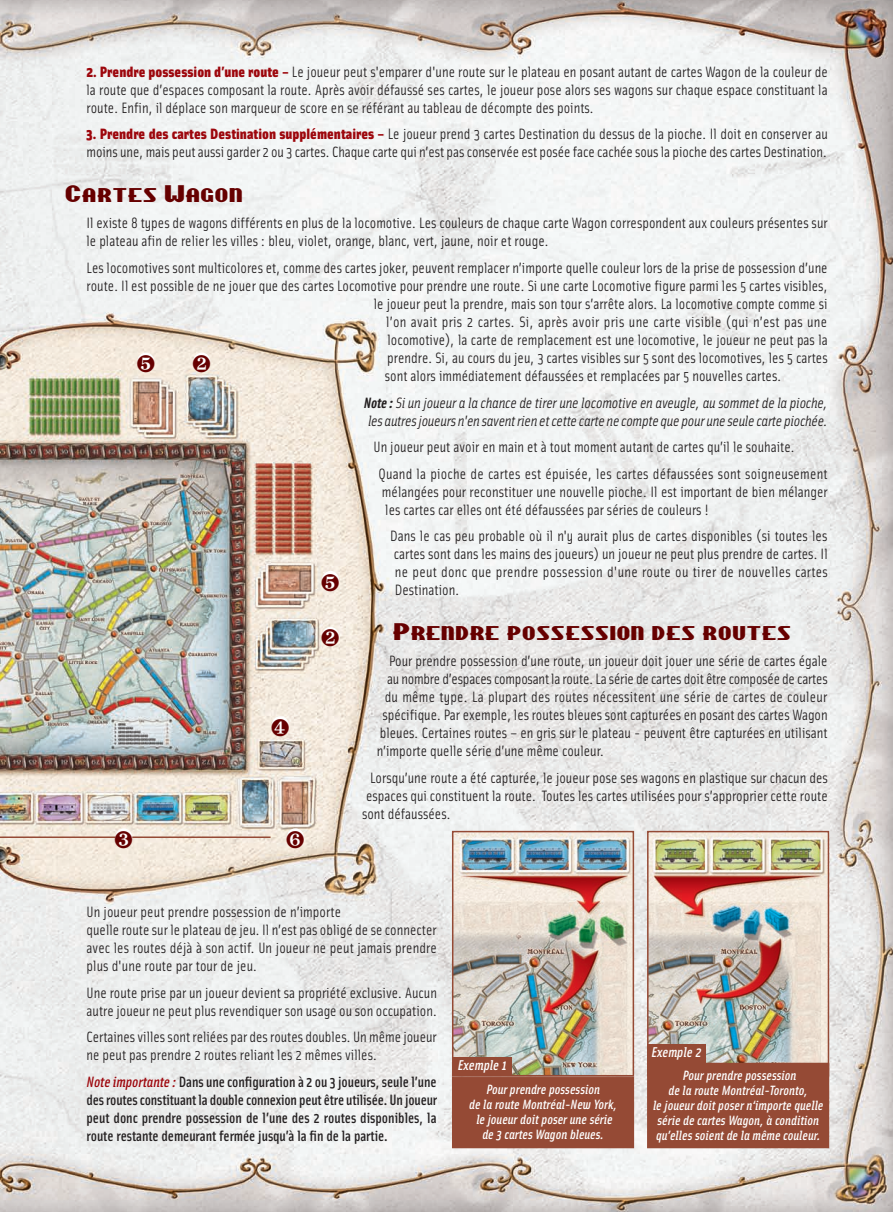
<style>
.page{position:relative;width:893px;height:1212px;background:#fff}
.page>*{position:absolute;margin:0;border:0;box-sizing:border-box;transform-origin:0 0}
.t1{font:20.4px "Chippewa Falls NF";letter-spacing:.035em;color:#600;scale:1.18 1}
.t2{font:15px/18px "Solex";color:#231f20}
.t3{font:500 15px/18px "Solex";letter-spacing:-.005em;color:#231f20;text-align:justify}
.t4{font:italic 15px/18px "Solex";letter-spacing:-.02em;color:#231f20}
.t5{font:italic 500 14.25px "Solex";color:#fff}
.t6{font:italic 500 13.5px/15px "Solex";color:#fff;text-align:center}
.s1{font-weight:900;color:#9d070d}
.s2{font-weight:700}
.s3{font-style:italic;color:#9d070d}
</style>
<div class="page">
<img style="left:0;top:0;width:893px;height:1212px">
<svg style="left:137px;top:352px;width:17px;height:17px"></svg>
<svg style="left:193px;top:352px;width:17px;height:17px"></svg>
<div style="left:322px;top:627px;width:17px;height:17px;background:#fff;border-radius:50%"></div>
<div style="left:322px;top:571px;width:17px;height:17px;background:#fff;border-radius:50%"></div>
<div style="left:272px;top:716px;width:17px;height:17px;background:#fff;border-radius:50%"></div>
<hr style="left:0;top:836px;width:271px;height:2px;background:#954a35">
<div style="left:115px;top:828px;width:17px;height:17px;background:#fff;border-radius:50%"></div>
<svg style="left:287px;top:828px;width:17px;height:17px"></svg>
<img style="left:650px;top:834px;width:176px;height:228px">
<div style="left:647px;top:831px;width:182px;height:245px;border:2px solid #954a35"></div>
<div style="left:649px;top:1064px;width:179px;height:82px;background:#954a35"></div>
<div style="left:647px;top:1062px;width:182px;height:86px;border:2px solid #954a35"></div>
<div style="left:647px;top:1044px;width:58px;height:19px;background:#954a35"></div>
<img style="left:455px;top:834px;width:176px;height:239px">
<div style="left:452px;top:831px;width:182px;height:245px;border:2px solid #954a35"></div>
<div style="left:453px;top:1078px;width:180px;height:68px;background:#954a35"></div>
<div style="left:452px;top:1076px;width:182px;height:72px;border:2px solid #954a35"></div>
<div style="left:453px;top:1057px;width:58px;height:19px;background:#954a35"></div>
<svg style="left:137px;top:355px;width:17px;height:17px"></svg>
<svg style="left:193px;top:355px;width:17px;height:17px"></svg>
<svg style="left:322px;top:629px;width:17px;height:18px"></svg>
<svg style="left:322px;top:573px;width:17px;height:18px"></svg>
<svg style="left:272px;top:719px;width:17px;height:17px"></svg>
<svg style="left:115px;top:831px;width:17px;height:17px"></svg>
<svg style="left:287px;top:831px;width:17px;height:17px"></svg>
<p class="t2" style="left:87px;top:64px;width:743px;text-align:justify"><span class="s1">2. Prendre possession d’une route –</span> Le joueur peut s'emparer d'une route sur le plateau en posant autant de cartes Wagon de la couleur de la route que d’espaces composant la route. Après avoir défaussé ses cartes, le joueur pose alors ses wagons sur chaque espace constituant la route. Enfin, il déplace son marqueur de score en se référant au tableau de décompte des points.</p>
<p class="t2" style="left:87px;top:127px;width:743px"><span class="s1">3. Prendre des cartes Destination supplémentaires –</span> Le joueur prend 3 cartes Destination du dessus de la pioche. Il doit en conserver au moins une, mais peut aussi garder 2 ou 3 cartes. Chaque carte qui n’est pas conservée est posée face cachée sous la pioche des cartes Destination.</p>
<h1 class="t1" style="left:65px;top:183px;width:152px">Cartes Wagon</h1>
<p class="t2" style="left:87px;top:216px;width:743px">Il existe 8 types de wagons différents en plus de la locomotive. Les couleurs de chaque carte Wagon correspondent aux couleurs présentes sur le plateau afin de relier les villes : bleu, violet, orange, blanc, vert, jaune, noir et rouge.</p>
<p class="t2" style="left:87px;top:260px;width:743px">Les locomotives sont multicolores et, comme des cartes joker, peuvent remplacer n’importe quelle couleur lors de la prise de possession d’une</p>
<p class="t2" style="left:87px;top:278px;width:743px">route. Il est possible de ne jouer que des cartes Locomotive pour prendre une route. Si une carte Locomotive figure parmi les 5 cartes visibles,</p>
<p class="t2" style="left:374px;top:296px;width:455px">le joueur peut la prendre, mais son tour s’arrête alors. La locomotive compte comme si</p>
<p class="t2" style="left:386px;top:314px;width:443px">l’on avait pris 2 cartes. Si, après avoir pris une carte visible (qui n’est pas une</p>
<p class="t2" style="left:387px;top:332px;width:442px">locomotive), la carte de remplacement est une locomotive, le joueur ne peut pas la</p>
<p class="t2" style="left:387px;top:350px;width:442px">prendre. Si, au cours du jeu, 3 cartes visibles sur 5 sont des locomotives, les 5 cartes</p>
<p class="t2" style="left:385px;top:368px;width:398px">sont alors immédiatement défaussées et remplacées par 5 nouvelles cartes.</p>
<p class="t4" style="left:364px;top:395px;width:466px"><span class="s2">Note :</span> Si un joueur a la chance de tirer une locomotive en aveugle, au sommet de la pioche, les autres joueurs n'en savent rien et cette carte ne compte que pour une seule carte piochée.</p>
<p class="t2" style="left:379px;top:435px;width:451px;line-height:26.5px;text-indent:-5px">Un joueur peut avoir en main et à tout moment autant de cartes qu’il le souhaite.<br>Quand la pioche de cartes est épuisée, les cartes défaussées sont soigneusement</p>
<p class="t2" style="left:382px;top:484px;width:447px">mélangées pour reconstituer une nouvelle pioche. Il est important de bien mélanger les cartes car elles ont été défaussées par séries de couleurs !</p>
<p class="t2" style="left:390px;top:528px;width:439px;text-align:justify">Dans le cas peu probable où il n'y aurait plus de cartes disponibles (si toutes les cartes sont dans les mains des joueurs) un joueur ne peut plus prendre de cartes. Il ne peut donc que prendre possession d'une route ou tirer de nouvelles cartes Destination.</p>
<h1 class="t1" style="left:393px;top:620px;width:339px">Prendre possession des routes</h1>
<p class="t2" style="left:389px;top:653px;width:440px">Pour prendre possession d’une route, un joueur doit jouer une série de cartes égale</p>
<p class="t2" style="left:387px;top:671px;width:442px">au nombre d’espaces composant la route. La série de cartes doit être composée de cartes</p>
<p class="t2" style="left:385px;top:689px;width:444px">du même type. La plupart des routes nécessitent une série de cartes de couleur</p>
<p class="t2" style="left:382px;top:707px;width:447px">spécifique. Par exemple, les routes bleues sont capturées en posant des cartes Wagon</p>
<p class="t2" style="left:380px;top:725px;width:449px">bleues. Certaines routes – en gris sur le plateau - peuvent être capturées en utilisant</p>
<p class="t2" style="left:377px;top:743px;width:229px">n’importe quelle série d’une même couleur.</p>
<p class="t2" style="left:362px;top:770px;width:467px;text-align:justify;text-indent:8px">Lorsqu’une route a été capturée, le joueur pose ses wagons en plastique sur chacun des espaces qui constituent la route. Toutes les cartes utilisées pour s’approprier cette route sont défaussées.</p>
<p class="t2" style="left:87px;top:904px;width:352px">Un joueur peut prendre possession de n’importe<br>quelle route sur le plateau de jeu. Il n’est pas obligé de se connecter avec les routes déjà à son actif. Un joueur ne peut jamais prendre plus d'une route par tour de jeu.</p>
<p class="t2" style="left:87px;top:985px;width:352px">Une route prise par un joueur devient sa propriété exclusive. Aucun autre joueur ne peut plus revendiquer son usage ou son occupation.</p>
<p class="t2" style="left:87px;top:1029px;width:352px">Certaines villes sont reliées par des routes doubles. Un même joueur ne peut pas prendre 2 routes reliant les 2 mêmes villes.</p>
<p class="t3" style="left:87px;top:1074px;width:352px"><span class="s3">Note importante :</span> Dans une configuration à 2 ou 3 joueurs, seule l’une des routes constituant la double connexion peut être utilisée. Un joueur peut donc prendre possession de l’une des 2 routes disponibles, la route restante demeurant fermée jusqu’à la fin de la partie.</p>
<p class="t6" style="left:653px;top:1069px;width:172px">Pour prendre possession<br>de la route Montréal-Toronto,<br>le joueur doit poser n‘importe quelle série de cartes Wagon, à condition qu’elles soient de la même couleur.</p>
<p class="t5" style="left:651px;top:1047px;width:52px">Exemple 2</p>
<p class="t5" style="left:458px;top:1060px;width:51px">Exemple 1</p>
<p class="t6" style="left:469px;top:1083px;width:149px">Pour prendre possession<br>de la route Montréal-New York, le joueur doit poser une série de 3 cartes Wagon bleues.</p>
</div>
